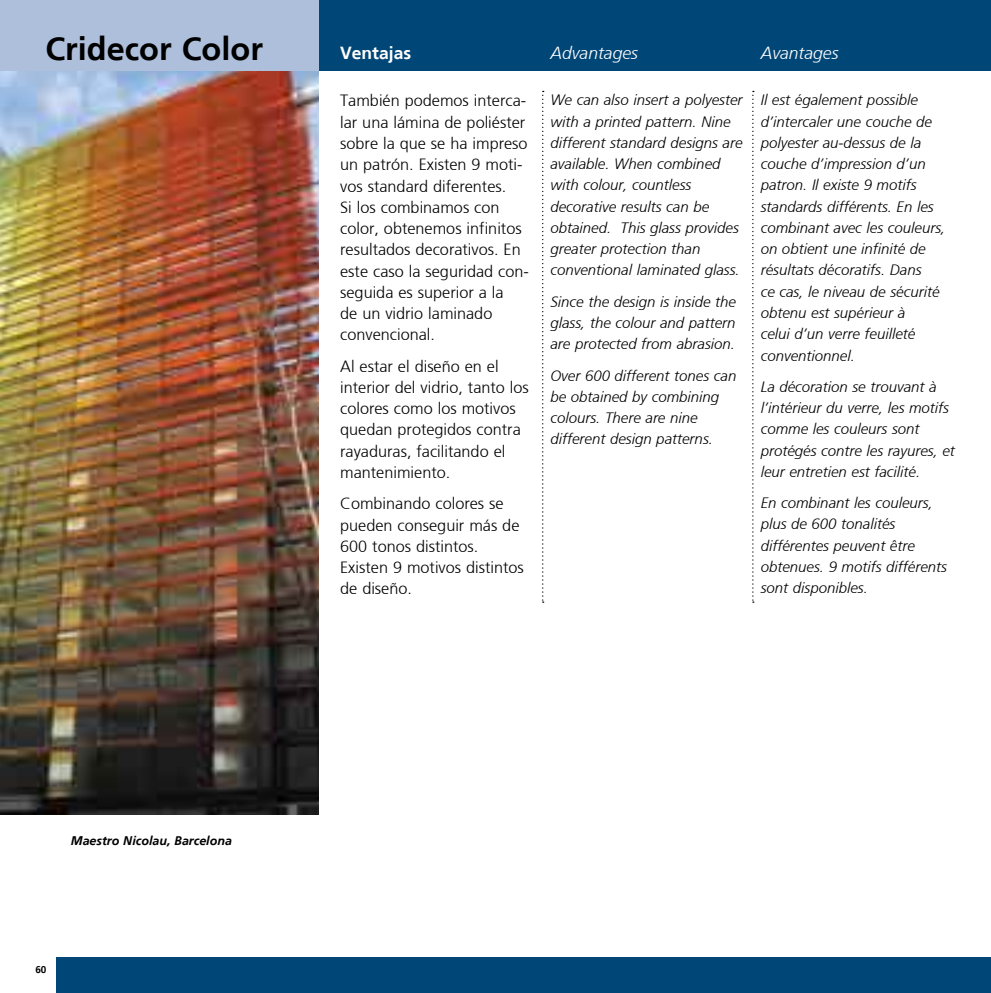
<style>
.page{position:relative;width:991px;height:993px;background:#fff}
.page>*{position:absolute;margin:0;border:0;box-sizing:border-box;transform-origin:0 0}
.t1{font:700 32.5px "Frutiger";color:#000}
.t2{font:italic 300 17.5px "Frutiger";color:#fff}
.t3{font:700 17.5px "Frutiger";color:#fff}
.t4{font:300 16.25px/21.2px "Frutiger";color:#000}
.t5{font:italic 300 15px/21.2px "Frutiger";color:#000}
.t6{font:italic 700 12.5px "Frutiger";color:#000}
.t7{font:700 10px "Frutiger";color:#000}
</style>
<div class="page">
<img style="left:0;top:71px;width:319px;height:743px">
<div style="left:0;top:0;width:319px;height:71px;background:#aebfdb"></div>
<div style="left:57px;top:957px;width:934px;height:35px;background:#004677"></div>
<div style="left:319px;top:0;width:672px;height:71px;background:#004677"></div>
<svg style="left:542px;top:91px;width:2px;height:511px"></svg>
<svg style="left:752px;top:91px;width:2px;height:511px"></svg>
<h1 class="t1" style="left:45px;top:30px;width:219px">Cridecor Color</h1>
<p class="t3" style="left:340px;top:42px;width:72px">Ventajas</p>
<p class="t2" style="left:550px;top:43px;width:89px">Advantages</p>
<p class="t2" style="left:761px;top:43px;width:79px">Avantages</p>
<p class="t6" style="left:71px;top:833px;width:163px">Maestro Nicolau, Barcelona</p>
<p class="t7" style="left:35px;top:963px;width:13px">60</p>
<p class="t4" style="left:340px;top:90px;width:190px">También podemos interca&shy;lar una lámina de poliéster sobre la que se ha impreso un patrón. Existen 9 moti&shy;vos standard diferentes.<br>Si los combinamos con color, obtenemos infinitos resultados decorativos. En este caso la seguridad con&shy;seguida es superior a la<br>de un vidrio laminado convencional.</p>
<p class="t4" style="left:340px;top:355px;width:190px">Al estar el diseño en el interior del vidrio, tanto los colores como los motivos quedan protegidos contra rayaduras, facilitando el mantenimiento.</p>
<p class="t4" style="left:340px;top:493px;width:185px">Combinando colores se pueden conseguir más de<br>600 tonos distintos.<br>Existen 9 motivos distintos de diseño.</p>
<p class="t5" style="left:550px;top:89px;width:194px">We can also insert a polyester with a printed pattern. Nine different standard designs are available. When combined with colour, countless decorative results can be obtained. This glass provides greater protection than conventional laminated glass.</p>
<p class="t5" style="left:550px;top:291px;width:187px;text-align:justify">Since the design is inside the glass, the colour and pattern are protected from abrasion.</p>
<p class="t5" style="left:550px;top:364px;width:187px">Over 600 different tones can be obtained by combining colours. There are nine different design patterns.</p>
<p class="t5" style="left:761px;top:89px;width:186px">Il est également possible d’intercaler une couche de polyester au-dessus de la couche d’impression d’un patron. Il existe 9 motifs standards différents. En les combinant avec les couleurs, on obtient une infinité de résultats décoratifs. Dans<br>ce cas, le niveau de sécurité obtenu est supérieur à<br>celui d’un verre feuilleté conventionnel.</p>
<p class="t5" style="left:761px;top:376px;width:196px">La décoration se trouvant à l’intérieur du verre, les motifs comme les couleurs sont protégés contre les rayures, et leur entretien est facilité.</p>
<p class="t5" style="left:761px;top:492px;width:188px">En combinant les couleurs, plus de 600 tonalités différentes peuvent être obtenues. 9 motifs différents sont disponibles.</p>
</div>
